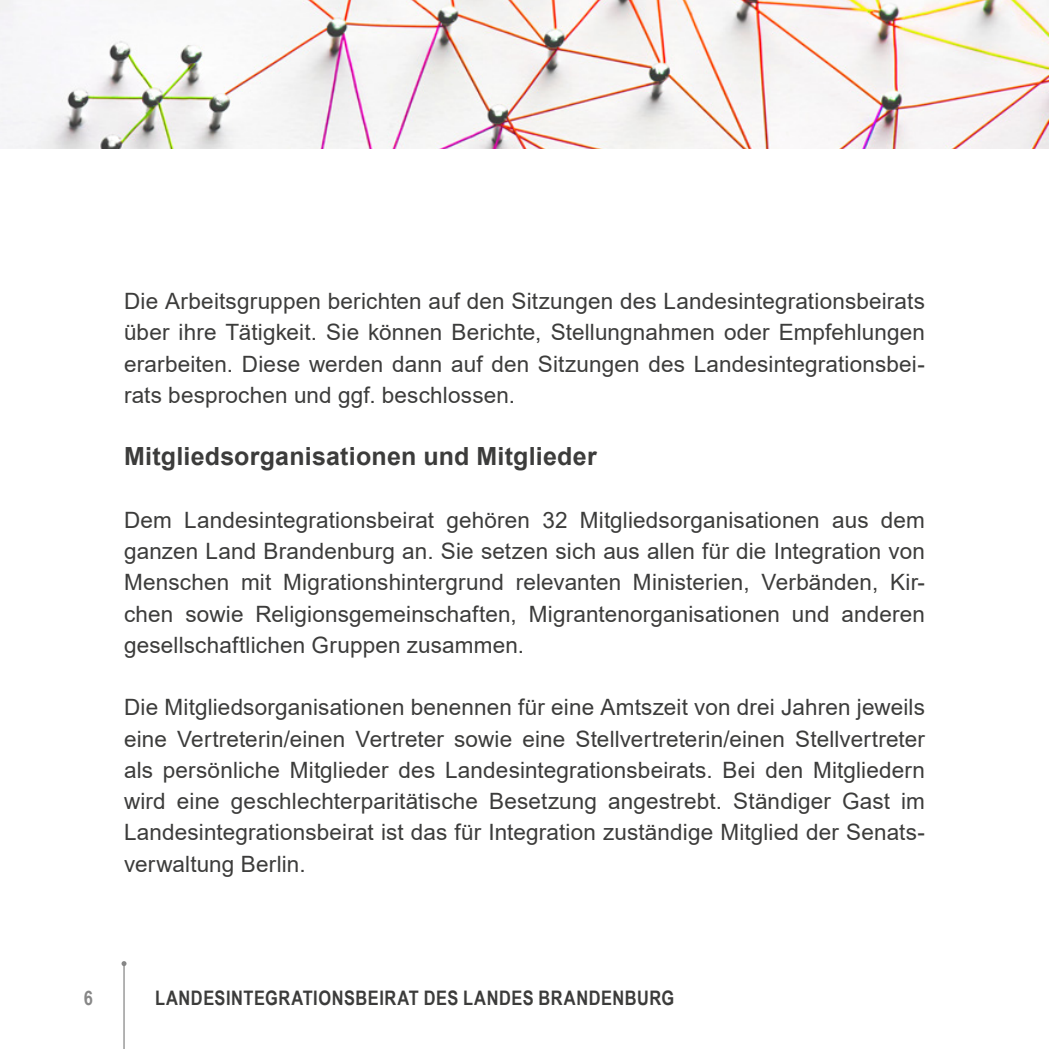
<style>
.page{position:relative;width:1049px;height:1049px;background:#fff}
.page>*{position:absolute;margin:0;border:0;box-sizing:border-box;transform-origin:0 0}
.t1{font:700 25px "Arial";letter-spacing:.01em;color:#3c3c3b}
.t2{font:22.5px/31.2px "Arial";letter-spacing:.005em;color:#3c3c3b;text-align:justify}
.t3{font:700 20px "Arial Narrow";letter-spacing:.025em;color:#3c3c3b}
.t4{font:700 20px "Arial Narrow";color:#878787}
</style>
<div class="page">
<hr style="left:123px;top:963px;width:2px;height:86px;background:#878787">
<svg style="left:122px;top:961px;width:5px;height:5px"></svg>
<img style="left:0;top:0;width:1049px;height:149px">
<p class="t2" style="left:124px;top:285px;width:802px">Die Arbeitsgruppen berichten auf den Sitzungen des Landesintegrationsbeirats über ihre Tätigkeit. Sie können Berichte, Stellungnahmen oder Empfehlungen erarbeiten. Diese werden dann auf den Sitzungen des Landesintegrationsbei&shy;rats besprochen und ggf. beschlossen.</p>
<h2 class="t1" style="left:124px;top:439px;width:474px">Mitgliedsorganisationen und Mitglieder</h2>
<p class="t2" style="left:124px;top:504px;width:802px">Dem Landesintegrationsbeirat gehören 32 Mitgliedsorganisationen aus dem ganzen Land Brandenburg an. Sie setzen sich aus allen für die Integration von Menschen mit Migrationshintergrund relevanten Ministerien, Verbänden, Kir&shy;chen sowie Religionsgemeinschaften, Migrantenorganisationen und anderen gesellschaftlichen Gruppen zusammen.</p>
<p class="t2" style="left:124px;top:692px;width:802px">Die Mitgliedsorganisationen benennen für eine Amtszeit von drei Jahren jeweils eine Vertreterin/einen Vertreter sowie eine Stellvertreterin/einen Stellvertreter als persönliche Mitglieder des Landesintegrationsbeirats. Bei den Mitgliedern wird eine geschlechterparitätische Besetzung angestrebt. Ständiger Gast im Landesintegrationsbeirat ist das für Integration zuständige Mitglied der Senats&shy;verwaltung Berlin.</p>
<p class="t4" style="left:84px;top:983px;width:11px">6</p>
<p class="t3" style="left:155px;top:983px;width:521px">LANDESINTEGRATIONSBEIRAT DES LANDES BRANDENBURG</p>
</div>
